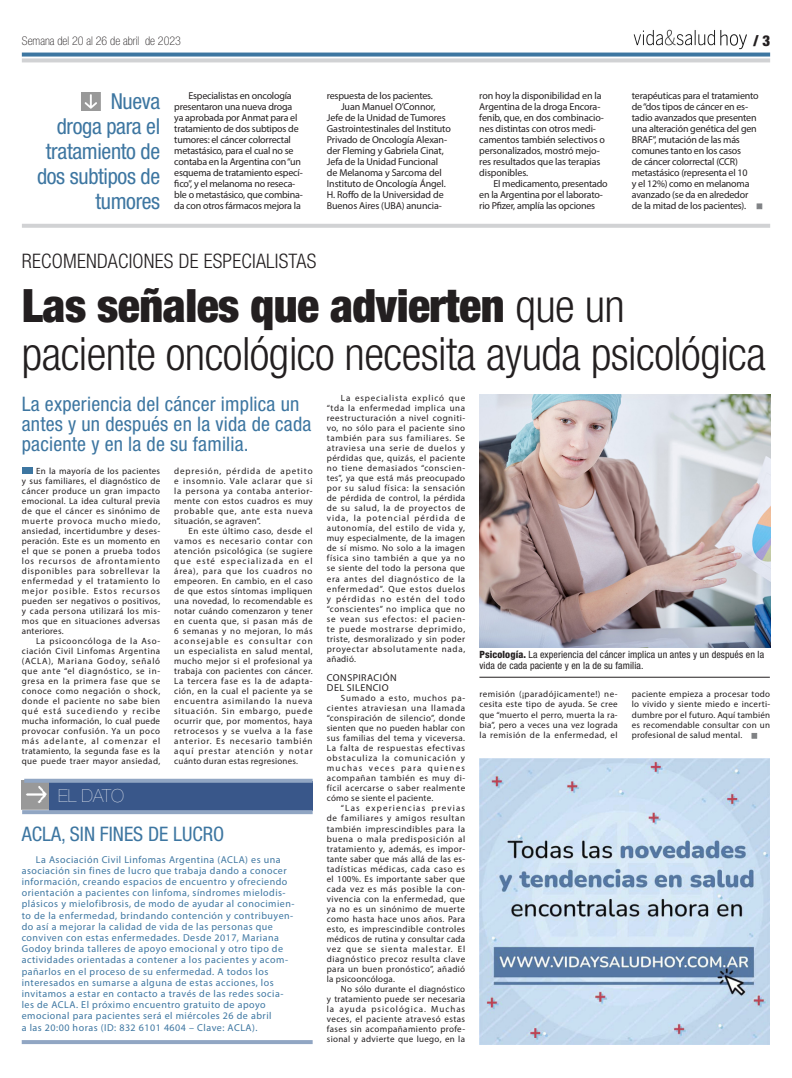
<style>
.page{position:relative;width:792px;height:1078px;background:#fff}
.page>*{position:absolute;margin:0;border:0;box-sizing:border-box;transform-origin:0 0}
.Nota_1__Título{font:300 condensed 46px "Helvetica Neue";letter-spacing:-.01em;color:#231f20}
.Nota_1__Título-2{font:900 condensed 46px "Helvetica Neue";letter-spacing:-.01em;color:#231f20}
.Recuadro_2__Título{font:condensed 22px/24.9px "Helvetica Neue";letter-spacing:-.015em;color:#3d76a1;text-align:center}
.Nota_1__Bajada{font:condensed 20px/20px "Helvetica Neue";letter-spacing:.01em;color:#3d76a1}
.Nota_1__Volanta{font:300 condensed 20px "Helvetica Neue";letter-spacing:.01em;color:#231f20}
.Recuadro_1__Título{font:condensed 20px "Helvetica Neue";color:#3d76a1}
.Recuadro_1__Título-2{font:200 18px "Helvetica Neue";color:#fff}
.Tapa_Destacado__Vola{font:900 condensed 15px "Helvetica Neue";color:#231f20}
.t1{font:100 condensed 12px "Helvetica Neue";color:#231f20}
.Recuadro_2__Texto{font:10px/11px "Myriad Pro";letter-spacing:-.02em;color:#231f20}
.Recuadro_1__Texto{font:10px/11.2px "Myriad Pro";letter-spacing:.05em;color:#3d76a1}
.Epígrafe{font:condensed 10px/11px "Helvetica Neue";letter-spacing:.01em;color:#231f20}
.Subtítulos{font:10px "Myriad Pro";letter-spacing:.045em;color:#231f20}
.Nota_1__Texto{font:9px/10px "Myriad Pro";letter-spacing:.04em;color:#231f20;text-align:justify}
.s1{font-weight:300}
.s2{font-weight:800}
</style>
<div class="page">
<svg style="left:22px;top:52px;width:748px;height:4px;background:#5788ad"></svg>
<svg style="left:22px;top:58px;width:748px;height:4px;background:#d6d6d8"></svg>
<img style="left:633px;top:29px;width:114px;height:20px">
<hr style="left:22px;top:224px;width:748px;height:4px;background:#d1d2d4">
<img style="left:81px;top:93px;width:20px;height:17px">
<svg style="left:757px;top:204px;width:5px;height:5px"></svg>
<img style="left:479px;top:758px;width:291px;height:286px">
<svg style="left:752px;top:733px;width:5px;height:5px"></svg>
<img style="left:479px;top:394px;width:291px;height:253px">
<hr style="left:479px;top:676px;width:291px;height:1px;background:#231f20">
<div style="left:22px;top:467px;width:10px;height:7px;background:#3d76a1"></div>
<img style="left:22px;top:780px;width:27px;height:30px">
<svg style="left:22px;top:1040px;width:291px;height:3px"></svg>
<div style="left:50px;top:780px;width:263px;height:30px;background:#39578a"></div>
<svg style="left:22px;top:810px;width:291px;height:4px"></svg>
<svg style="left:24px;top:778px;width:289px;height:4px"></svg>
<p class="t1" style="left:22px;top:34px;width:161px">Semana del 20 al 26 de abril de 2023</p>
<p class="Tapa_Destacado__Vola" style="left:753px;top:31px;width:18px">/ 3</p>
<p class="Recuadro_2__Título" style="left:111px;top:89px;width:51px">Nueva</p>
<p class="Recuadro_2__Título" style="left:57px;top:113px;width:105px">droga para el</p>
<p class="Recuadro_2__Título" style="left:37px;top:138px;width:125px">tratamiento de dos subtipos de</p>
<p class="Recuadro_2__Título" style="left:95px;top:188px;width:66px">tumores</p>
<p class="Recuadro_2__Texto" style="left:174px;top:90px;width:130px;text-indent:14px">Especialistas en oncología presentaron una nueva droga ya aprobada por Anmat para el tratamiento de dos subtipos de tumores: el cáncer colorrectal metastásico, para el cual no se contaba en la Argentina con “un esquema de tratamiento especí&shy;fico”, y el melanoma no reseca&shy;ble o metastásico, que combina&shy;da con otros fármacos mejora la</p>
<p class="Recuadro_2__Texto" style="left:327px;top:90px;width:108px">respuesta de los pacientes.</p>
<p class="Recuadro_2__Texto" style="left:327px;top:101px;width:126px;text-indent:14px">Juan Manuel O’Connor,<br>Jefe de la Unidad de Tumores<br>Gastrointestinales del Instituto<br>Privado de Oncología Alexan&shy;der Fleming y Gabriela Cinat,<br>Jefa de la Unidad Funcional de Melanoma y Sarcoma del<br>Instituto de Oncología Ángel.<br>H. Roffo de la Universidad de<br>Buenos Aires (UBA) anuncia-</p>
<p class="Recuadro_2__Texto" style="left:479px;top:90px;width:127px">ron hoy la disponibilidad en la<br>Argentina de la droga Encora&shy;fenib, que, en dos combinacio&shy;nes distintas con otros medi&shy;camentos también selectivos o personalizados, mostró mejo&shy;res resultados que las terapias disponibles.</p>
<p class="Recuadro_2__Texto" style="left:479px;top:178px;width:130px;text-indent:14px">El medicamento, presentado en la Argentina por el laborato&shy;rio Pfizer, amplía las opciones</p>
<p class="Recuadro_2__Texto" style="left:632px;top:90px;width:128px">terapéuticas para el tratamiento de “dos tipos de cáncer en es&shy;tadio avanzados que presenten una alteración genética del gen<br>BRAF”, mutación de las más comunes tanto en los casos<br>de cáncer colorrectal (CCR) metastásico (representa el 10<br>y el 12%) como en melanoma avanzado (se da en alrededor de la mitad de los pacientes).</p>
<p class="Nota_1__Volanta" style="left:22px;top:249px;width:296px">RECOMENDACIONES DE ESPECIALISTAS</p>
<p class="Nota_1__Título-2" style="left:22px;top:277px;width:605px">Las señales que advierten <span class="s1">que un</span></p>
<p class="Nota_1__Título" style="left:22px;top:327px;width:746px">paciente oncológico necesita ayuda psicológica</p>
<p class="Nota_1__Bajada" style="left:22px;top:393px;width:291px">La experiencia del cáncer implica un antes y un después en la vida de cada paciente y en la de su familia.</p>
<p class="Nota_1__Texto" style="left:22px;top:466px;width:140px;text-indent:14px">En la mayoría de los pacientes y sus familiares, el diagnóstico de cáncer produce un gran impacto emocional. La idea cultural previa de que el cáncer es sinónimo de muerte provoca mucho miedo, ansiedad, incertidumbre y deses&shy;peración. Este es un momento en el que se ponen a prueba todos los recursos de afrontamiento disponibles para sobrellevar la enfermedad y el tratamiento lo mejor posible. Estos recursos pueden ser negativos o positivos, y cada persona utilizará los mis&shy;mos que en situaciones adversas anteriores.</p>
<p class="Nota_1__Texto" style="left:22px;top:636px;width:140px;text-indent:14px">La psicooncóloga de la Aso&shy;ciación Civil Linfomas Argentina (ACLA), Mariana Godoy, señaló que ante “el diagnóstico, se in&shy;gresa en la primera fase que se conoce como negación o shock, donde el paciente no sabe bien qué está sucediendo y recibe mucha información, lo cual puede provocar confusión. Ya un poco más adelante, al comenzar el tratamiento, la segunda fase es la que puede traer mayor ansiedad,</p>
<p class="Recuadro_1__Título-2" style="left:58px;top:785px;width:67px">EL DATO</p>
<p class="Nota_1__Texto" style="left:174px;top:466px;width:140px">depresión, pérdida de apetito e insomnio. Vale aclarar que si la persona ya contaba anterior&shy;mente con estos cuadros es muy probable que, ante esta nueva situación, se agraven”.</p>
<p class="Nota_1__Texto" style="left:174px;top:526px;width:140px;text-indent:14px">En este último caso, desde el vamos es necesario contar con atención psicológica (se sugiere que esté especializada en el área), para que los cuadros no empeoren. En cambio, en el caso de que estos síntomas impliquen una novedad, lo recomendable es notar cuándo comenzaron y tener en cuenta que, si pasan más de 6 semanas y no mejoran, lo más aconsejable es consultar con un especialista en salud mental, mucho mejor si el profesional ya trabaja con pacientes con cáncer.<br>La tercera fase es la de adapta&shy;ción, en la cual el paciente ya se encuentra asimilando la nueva situación. Sin embargo, puede ocurrir que, por momentos, haya retrocesos y se vuelva a la fase anterior. Es necesario también aquí prestar atención y notar cuánto duran estas regresiones.</p>
<p class="Recuadro_1__Título" style="left:22px;top:822px;width:204px">ACLA, SIN FINES DE LUCRO</p>
<p class="Recuadro_1__Texto" style="left:22px;top:853px;width:274px;text-indent:14px">La Asociación Civil Linfomas Argentina (ACLA) es una asociación sin fines de lucro que trabaja dando a conocer información, creando espacios de encuentro y ofreciendo orientación a pacientes con linfoma, síndromes mielodis&shy;plásicos y mielofibrosis, de modo de ayudar al conocimien&shy;to de la enfermedad, brindando contención y contribuyen&shy;do así a mejorar la calidad de vida de las personas que conviven con estas enfermedades. Desde 2017, Mariana Godoy brinda talleres de apoyo emocional y otro tipo de actividades orientadas a contener a los pacientes y acom&shy;pañarlos en el proceso de su enfermedad. A todos los interesados en sumarse a alguna de estas acciones, los invitamos a estar en contacto a través de las redes socia&shy;les de ACLA. El próximo encuentro gratuito de apoyo emocional para pacientes será el miércoles 26 de abril<br>a las 20:00 horas (ID: 832 6101 4604 – Clave: ACLA).</p>
<p class="Nota_1__Texto" style="left:327px;top:393px;width:140px;text-indent:14px">La especialista explicó que “tda la enfermedad implica una reestructuración a nivel cogniti&shy;vo, no sólo para el paciente sino también para sus familiares. Se atraviesa una serie de duelos y pérdidas que, quizás, el paciente no tiene demasiados “conscien&shy;tes”, ya que está más preocupado por su salud física: la sensación de pérdida de control, la pérdida de su salud, la de proyectos de vida, la potencial pérdida de autonomía, del estilo de vida y, muy especialmente, de la imagen de sí mismo. No solo a la imagen física sino también a que ya no se siente del todo la persona que era antes del diagnóstico de la enfermedad”. Que estos duelos y pérdidas no estén del todo “conscientes” no implica que no se vean sus efectos: el pacien&shy;te puede mostrarse deprimido, triste, desmoralizado y sin poder proyectar absolutamente nada, añadió.</p>
<p class="Subtítulos" style="left:327px;top:671px;width:71px">CONSPIRACIÓN</p>
<p class="Subtítulos" style="left:327px;top:681px;width:63px">DEL SILENCIO</p>
<p class="Nota_1__Texto" style="left:327px;top:693px;width:140px;text-indent:14px">Sumado a esto, muchos pa&shy;cientes atraviesan una llamada “conspiración de silencio”, donde sienten que no pueden hablar con sus familias del tema y viceversa.<br>La falta de respuestas efectivas obstaculiza la comunicación y muchas veces para quienes acompañan también es muy di&shy;fícil acercarse o saber realmente cómo se siente el paciente.</p>
<p class="Nota_1__Texto" style="left:327px;top:803px;width:140px;text-indent:14px">“Las experiencias previas de familiares y amigos resultan también imprescindibles para la buena o mala predisposición al tratamiento y, además, es impor&shy;tante saber que más allá de las es&shy;tadísticas médicas, cada caso es el 100%. Es importante saber que cada vez es más posible la con&shy;vivencia con la enfermedad, que ya no es un sinónimo de muerte como hasta hace unos años. Para esto, es imprescindible controles médicos de rutina y consultar cada vez que se sienta malestar. El diagnóstico precoz resulta clave para un buen pronóstico”, añadió la psicooncóloga.</p>
<p class="Nota_1__Texto" style="left:327px;top:983px;width:140px;text-indent:14px">No sólo durante el diagnóstico y tratamiento puede ser necesaria la ayuda psicológica. Muchas veces, el paciente atravesó estas fases sin acompañamiento profe&shy;sional y advierte que luego, en la</p>
<p class="Epígrafe" style="left:479px;top:649px;width:286px"><span class="s2">Psicología.</span> La experiencia del cáncer implica un antes y un después en la vida de cada paciente y en la de su familia.</p>
<p class="Nota_1__Texto" style="left:479px;top:689px;width:140px">remisión (¡paradójicamente!) ne&shy;cesita este tipo de ayuda. Se cree que “muerto el perro, muerta la ra&shy;bia”, pero a veces una vez lograda la remisión de la enfermedad, el</p>
<p class="Nota_1__Texto" style="left:632px;top:689px;width:140px">paciente empieza a procesar todo lo vivido y siente miedo e incerti&shy;dumbre por el futuro. Aquí también es recomendable consultar con un profesional de salud mental.</p>
</div>
